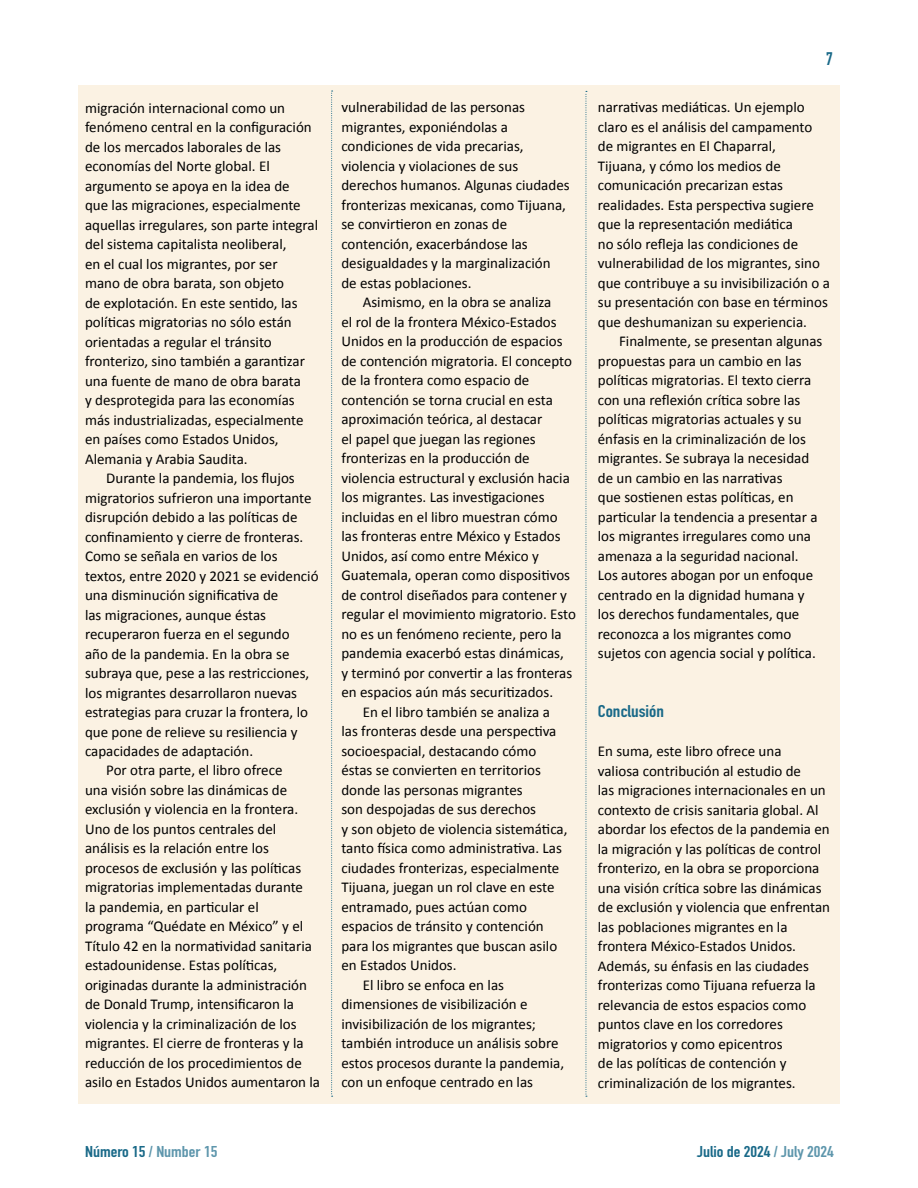
<style>
.page{position:relative;width:918px;height:1188px;background:#fff}
.page>*{position:absolute;margin:0;border:0;box-sizing:border-box;transform-origin:0 0}
.t1{font:700 18px "DIN Condensed";color:#196988}
.t2{font:700 16.8px "DIN Condensed";color:#196988;scale:1.16 1}
.t3{font:700 15.45px "DIN Condensed";color:#196988;scale:1.16 1}
.t4{font:700 15.45px "DIN Condensed";color:#5e96ac;scale:1.16 1}
.t5{font:15px/19.5px "Calibri";color:#000}
.s1{color:#196988}
.s2{color:#5e96ac}
</style>
<div class="page">
<div style="left:78px;top:85px;width:762px;height:1018px;background:#fbf2e3"></div>
<svg style="left:331px;top:91px;width:2px;height:1006px"></svg>
<svg style="left:585px;top:91px;width:2px;height:1006px"></svg>
<p class="t5" style="left:85px;top:97px;width:202px">migración internacional como un</p>
<p class="t5" style="left:85px;top:117px;width:228px">fenómeno central en la configuración</p>
<p class="t5" style="left:85px;top:136px;width:198px">de los mercados laborales de las</p>
<p class="t5" style="left:85px;top:156px;width:186px">economías del Norte global. El</p>
<p class="t5" style="left:85px;top:175px;width:206px">argumento se apoya en la idea de</p>
<p class="t5" style="left:85px;top:195px;width:217px">que las migraciones, especialmente</p>
<p class="t5" style="left:85px;top:214px;width:235px">aquellas irregulares, son parte integral</p>
<p class="t5" style="left:85px;top:234px;width:203px">del sistema capitalista neoliberal,</p>
<p class="t5" style="left:85px;top:253px;width:194px">en el cual los migrantes, por ser</p>
<p class="t5" style="left:85px;top:273px;width:201px">mano de obra barata, son objeto</p>
<p class="t5" style="left:85px;top:292px;width:214px">de explotación. En este sentido, las</p>
<p class="t5" style="left:85px;top:312px;width:208px">políticas migratorias no sólo están</p>
<p class="t5" style="left:85px;top:331px;width:188px">orientadas a regular el tránsito</p>
<p class="t5" style="left:85px;top:351px;width:221px">fronterizo, sino también a garantizar</p>
<p class="t5" style="left:85px;top:370px;width:217px">una fuente de mano de obra barata</p>
<p class="t5" style="left:85px;top:390px;width:211px">y desprotegida para las economías</p>
<p class="t5" style="left:85px;top:409px;width:220px">más industrializadas, especialmente</p>
<p class="t5" style="left:85px;top:429px;width:195px">en países como Estados Unidos,</p>
<p class="t5" style="left:85px;top:448px;width:164px">Alemania y Arabia Saudita.</p>
<p class="t5" style="left:106px;top:468px;width:190px">Durante la pandemia, los flujos</p>
<p class="t5" style="left:85px;top:487px;width:228px">migratorios sufrieron una importante</p>
<p class="t5" style="left:85px;top:507px;width:214px">disrupción debido a las políticas de</p>
<p class="t5" style="left:85px;top:526px;width:220px">confinamiento y cierre de fronteras.</p>
<p class="t5" style="left:85px;top:546px;width:194px">Como se señala en varios de los</p>
<p class="t5" style="left:85px;top:565px;width:235px">textos, entre 2020 y 2021 se evidenció</p>
<p class="t5" style="left:85px;top:585px;width:195px">una disminución significativa de</p>
<p class="t5" style="left:85px;top:604px;width:183px">las migraciones, aunque éstas</p>
<p class="t5" style="left:85px;top:624px;width:206px">recuperaron fuerza en el segundo</p>
<p class="t5" style="left:85px;top:643px;width:206px">año de la pandemia. En la obra se</p>
<p class="t5" style="left:85px;top:663px;width:226px">subraya que, pese a las restricciones,</p>
<p class="t5" style="left:85px;top:682px;width:214px">los migrantes desarrollaron nuevas</p>
<p class="t5" style="left:85px;top:702px;width:225px">estrategias para cruzar la frontera, lo</p>
<p class="t5" style="left:85px;top:721px;width:214px">que pone de relieve su resiliencia y</p>
<p class="t5" style="left:85px;top:741px;width:170px">capacidades de adaptación.</p>
<p class="t5" style="left:106px;top:760px;width:178px">Por otra parte, el libro ofrece</p>
<p class="t5" style="left:85px;top:780px;width:204px">una visión sobre las dinámicas de</p>
<p class="t5" style="left:85px;top:799px;width:215px">exclusión y violencia en la frontera.</p>
<p class="t5" style="left:85px;top:819px;width:193px">Uno de los puntos centrales del</p>
<p class="t5" style="left:85px;top:838px;width:185px">análisis es la relación entre los</p>
<p class="t5" style="left:85px;top:858px;width:218px">procesos de exclusión y las políticas</p>
<p class="t5" style="left:85px;top:877px;width:220px">migratorias implementadas durante</p>
<p class="t5" style="left:85px;top:897px;width:175px">la pandemia, en particular el</p>
<p class="t5" style="left:85px;top:916px;width:220px">programa “Quédate en México” y el</p>
<p class="t5" style="left:85px;top:936px;width:228px">Título 42 en la normatividad sanitaria</p>
<p class="t5" style="left:85px;top:955px;width:194px">estadounidense. Estas políticas,</p>
<p class="t5" style="left:85px;top:975px;width:224px">originadas durante la administración</p>
<p class="t5" style="left:85px;top:994px;width:210px">de Donald Trump, intensificaron la</p>
<p class="t5" style="left:85px;top:1014px;width:213px">violencia y la criminalización de los</p>
<p class="t5" style="left:85px;top:1033px;width:220px">migrantes. El cierre de fronteras y la</p>
<p class="t5" style="left:85px;top:1053px;width:218px">reducción de los procedimientos de</p>
<p class="t5" style="left:85px;top:1072px;width:237px">asilo en Estados Unidos aumentaron la</p>
<p class="t5" style="left:341px;top:97px;width:230px">vulnerabilidad de las personas migrantes, exponiéndolas a condiciones de vida precarias, violencia y violaciones de sus derechos humanos. Algunas ciudades fronterizas mexicanas, como Tijuana, se convirtieron en zonas de contención, exacerbándose las desigualdades y la marginalización<br>de estas poblaciones.</p>
<p class="t5" style="left:363px;top:292px;width:190px">Asimismo, en la obra se analiza</p>
<p class="t5" style="left:341px;top:312px;width:217px">el rol de la frontera México-Estados</p>
<p class="t5" style="left:341px;top:331px;width:223px">Unidos en la producción de espacios</p>
<p class="t5" style="left:341px;top:351px;width:232px">de contención migratoria. El concepto</p>
<p class="t5" style="left:341px;top:370px;width:190px">de la frontera como espacio de</p>
<p class="t5" style="left:341px;top:390px;width:213px">contención se torna crucial en esta</p>
<p class="t5" style="left:341px;top:409px;width:202px">aproximación teórica, al destacar</p>
<p class="t5" style="left:341px;top:429px;width:196px">el papel que juegan las regiones</p>
<p class="t5" style="left:341px;top:448px;width:190px">fronterizas en la producción de</p>
<p class="t5" style="left:341px;top:468px;width:230px">violencia estructural y exclusión hacia</p>
<p class="t5" style="left:341px;top:487px;width:205px">los migrantes. Las investigaciones</p>
<p class="t5" style="left:341px;top:507px;width:218px">incluidas en el libro muestran cómo</p>
<p class="t5" style="left:341px;top:526px;width:221px">las fronteras entre México y Estados</p>
<p class="t5" style="left:341px;top:546px;width:199px">Unidos, así como entre México y</p>
<p class="t5" style="left:341px;top:565px;width:230px">Guatemala, operan como dispositivos</p>
<p class="t5" style="left:341px;top:585px;width:227px">de control diseñados para contener y</p>
<p class="t5" style="left:341px;top:604px;width:236px">regular el movimiento migratorio. Esto</p>
<p class="t5" style="left:341px;top:624px;width:222px">no es un fenómeno reciente, pero la</p>
<p class="t5" style="left:341px;top:643px;width:224px">pandemia exacerbó estas dinámicas,</p>
<p class="t5" style="left:341px;top:663px;width:232px">y terminó por convertir a las fronteras</p>
<p class="t5" style="left:341px;top:682px;width:213px">en espacios aún más securitizados.</p>
<p class="t5" style="left:363px;top:702px;width:189px">En el libro también se analiza a</p>
<p class="t5" style="left:341px;top:721px;width:217px">las fronteras desde una perspectiva</p>
<p class="t5" style="left:341px;top:741px;width:196px">socioespacial, destacando cómo</p>
<p class="t5" style="left:341px;top:760px;width:201px">éstas se convierten en territorios</p>
<p class="t5" style="left:341px;top:780px;width:183px">donde las personas migrantes</p>
<p class="t5" style="left:341px;top:799px;width:196px">son despojadas de sus derechos</p>
<p class="t5" style="left:341px;top:819px;width:228px">y son objeto de violencia sistemática,</p>
<p class="t5" style="left:341px;top:838px;width:222px">tanto física como administrativa. Las</p>
<p class="t5" style="left:341px;top:858px;width:220px">ciudades fronterizas, especialmente</p>
<p class="t5" style="left:341px;top:877px;width:215px">Tijuana, juegan un rol clave en este</p>
<p class="t5" style="left:341px;top:897px;width:187px">entramado, pues actúan como</p>
<p class="t5" style="left:341px;top:916px;width:204px">espacios de tránsito y contención</p>
<p class="t5" style="left:341px;top:936px;width:217px">para los migrantes que buscan asilo</p>
<p class="t5" style="left:341px;top:955px;width:117px">en Estados Unidos.</p>
<p class="t5" style="left:363px;top:975px;width:143px">El libro se enfoca en las</p>
<p class="t5" style="left:341px;top:994px;width:188px">dimensiones de visibilización e</p>
<p class="t5" style="left:341px;top:1014px;width:196px">invisibilización de los migrantes;</p>
<p class="t5" style="left:341px;top:1033px;width:219px">también introduce un análisis sobre</p>
<p class="t5" style="left:341px;top:1053px;width:224px">estos procesos durante la pandemia,</p>
<p class="t5" style="left:341px;top:1072px;width:193px">con un enfoque centrado en las</p>
<p class="t1" style="left:826px;top:47px;width:8px">7</p>
<p class="t5" style="left:598px;top:97px;width:234px">narrativas mediáticas. Un ejemplo claro es el análisis del campamento de migrantes en El Chaparral,<br>Tijuana, y cómo los medios de comunicación precarizan estas realidades. Esta perspectiva sugiere que la representación mediática<br>no sólo refleja las condiciones de vulnerabilidad de los migrantes, sino que contribuye a su invisibilización o a su presentación con base en términos que deshumanizan su experiencia.</p>
<p class="t5" style="left:598px;top:331px;width:226px;text-indent:21px">Finalmente, se presentan algunas propuestas para un cambio en las políticas migratorias. El texto cierra con una reflexión crítica sobre las políticas migratorias actuales y su énfasis en la criminalización de los migrantes. Se subraya la necesidad de un cambio en las narrativas<br>que sostienen estas políticas, en particular la tendencia a presentar a los migrantes irregulares como una amenaza a la seguridad nacional.<br>Los autores abogan por un enfoque centrado en la dignidad humana y los derechos fundamentales, que reconozca a los migrantes como sujetos con agencia social y política.</p>
<p class="t2" style="left:598px;top:700px;width:59px">Conclusión</p>
<p class="t5" style="left:598px;top:741px;width:234px">En suma, este libro ofrece una<br>valiosa contribución al estudio de<br>las migraciones internacionales en un contexto de crisis sanitaria global. Al abordar los efectos de la pandemia en la migración y las políticas de control fronterizo, en la obra se proporciona una visión crítica sobre las dinámicas de exclusión y violencia que enfrentan las poblaciones migrantes en la frontera México-Estados Unidos.<br>Además, su énfasis en las ciudades fronterizas como Tijuana refuerza la relevancia de estos espacios como puntos clave en los corredores migratorios y como epicentros<br>de las políticas de contención y criminalización de los migrantes.</p>
<p class="t4" style="left:85px;top:1141px;width:116px"><span class="s1">Número 15</span> / Number 15</p>
<p class="t3" style="left:697px;top:1141px;width:119px">Julio de 2024 <span class="s2">/ July 2024</span></p>
</div>
